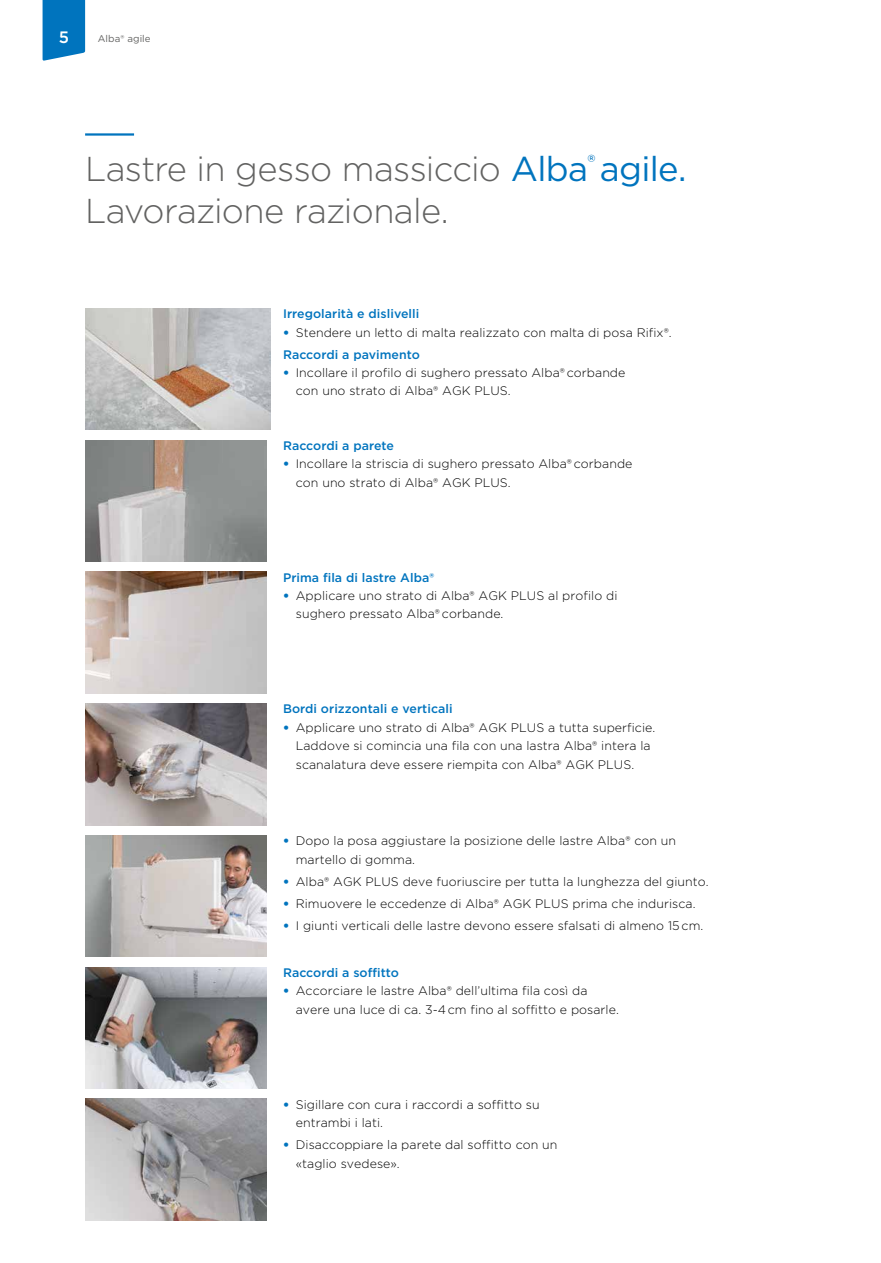
<style>
.page{position:relative;width:881px;height:1263px;background:#fff}
.page>*{position:absolute;margin:0;border:0;box-sizing:border-box;transform-origin:0 0}
.t1{font:300 34.5px/42px "Gotham";letter-spacing:-.02em;color:#626261}
.t2{font:500 16.5px "Gotham";color:#fff}
.t3{font:300 12.3px/18.5px "Gotham";letter-spacing:.005em;color:#000}
.t4{font:500 12.3px "Gotham";letter-spacing:.005em;color:#0074be}
.t5{font:9.75px "Gotham";letter-spacing:.005em;color:#626261}
.s1{font-weight:400;color:#0074be}
.s2{font-weight:900;color:#0074be}
.s3{font-weight:500;color:#0074be}
</style>
<div class="page">
<svg style="left:43px;top:0;width:42px;height:61px;background:#127dc2"></svg>
<hr style="left:85px;top:133px;width:49px;height:3px;background:#0074be">
<img style="left:85px;top:440px;width:181px;height:122px">
<img style="left:85px;top:572px;width:181px;height:121px">
<img style="left:85px;top:703px;width:181px;height:122px">
<img style="left:85px;top:967px;width:181px;height:122px">
<img style="left:85px;top:835px;width:181px;height:122px">
<img style="left:85px;top:1099px;width:181px;height:121px">
<img style="left:85px;top:308px;width:185px;height:122px">
<h2 class="t2" style="left:59px;top:26px;width:12px">5</h2>
<p class="t5" style="left:98px;top:32px;width:54px">Alba® agile</p>
<h1 class="t1" style="left:85px;top:147px;width:602px">Lastre in gesso massiccio <span class="s1">Alba</span><sup>®</sup> <span class="s1">agile.<br></span>Lavorazione razionale.</h1>
<p class="t4" style="left:283px;top:306px;width:138px">Irregolarità e dislivelli</p>
<p class="t3" style="left:283px;top:321px;width:390px;line-height:22.2px"><span class="s2">•</span> Stendere un letto di malta realizzato con malta di posa Rifix®.<br><span class="s3">Raccordi a pavimento</span></p>
<p class="t3" style="left:296px;top:363px;width:331px;text-indent:-13px"><span class="s2">•</span> Incollare il profilo di sughero pressato Alba® corbande con uno strato di Alba® AGK PLUS.</p>
<p class="t4" style="left:283px;top:438px;width:112px">Raccordi a parete</p>
<p class="t3" style="left:296px;top:454px;width:338px;text-indent:-13px"><span class="s2">•</span> Incollare la striscia di sughero pressato Alba® corbande con uno strato di Alba® AGK PLUS.</p>
<p class="t4" style="left:283px;top:569px;width:153px">Prima fila di lastre Alba®</p>
<p class="t3" style="left:296px;top:586px;width:323px;text-indent:-13px"><span class="s2">•</span> Applicare uno strato di Alba® AGK PLUS al profilo di sughero pressato Alba® corbande.</p>
<p class="t4" style="left:283px;top:701px;width:171px">Bordi orizzontali e verticali</p>
<p class="t3" style="left:296px;top:718px;width:361px;text-indent:-13px"><span class="s2">•</span> Applicare uno strato di Alba® AGK PLUS a tutta superficie.<br>Laddove si comincia una fila con una lastra Alba® intera la scanalatura deve essere riempita con Alba® AGK PLUS.</p>
<p class="t3" style="left:296px;top:831px;width:382px;text-indent:-13px"><span class="s2">•</span> Dopo la posa aggiustare la posizione delle lastre Alba® con un martello di gomma.</p>
<p class="t3" style="left:283px;top:872px;width:427px"><span class="s2">•</span> Alba® AGK PLUS deve fuoriuscire per tutta la lunghezza del giunto.</p>
<p class="t3" style="left:283px;top:894px;width:414px"><span class="s2">•</span> Rimuovere le eccedenze di Alba® AGK PLUS prima che indurisca.</p>
<p class="t3" style="left:283px;top:916px;width:421px"><span class="s2">•</span> I giunti verticali delle lastre devono essere sfalsati di almeno 15 cm.</p>
<p class="t4" style="left:283px;top:964px;width:117px">Raccordi a soffitto</p>
<p class="t3" style="left:296px;top:981px;width:324px;text-indent:-13px"><span class="s2">•</span> Accorciare le lastre Alba® dell’ultima fila così da avere una luce di ca. 3-4 cm fino al soffitto e posarle.</p>
<p class="t3" style="left:296px;top:1095px;width:245px;text-indent:-13px"><span class="s2">•</span> Sigillare con cura i raccordi a soffitto su entrambi i lati.</p>
<p class="t3" style="left:296px;top:1135px;width:263px;text-indent:-13px"><span class="s2">•</span> Disaccoppiare la parete dal soffitto con un «taglio svedese».</p>
</div>
